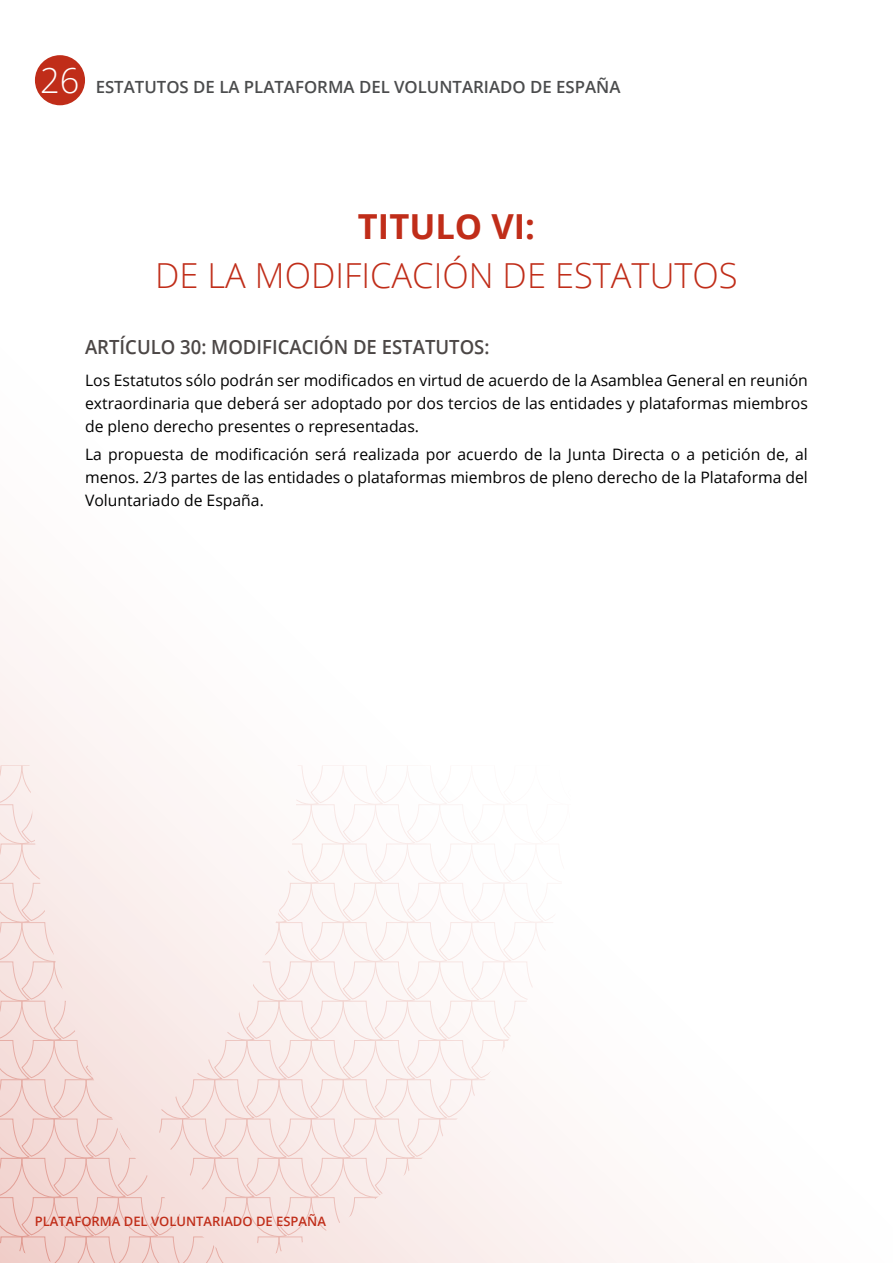
<style>
.page{position:relative;width:893px;height:1263px;background:#fff}
.page>*{position:absolute;margin:0;border:0;box-sizing:border-box;transform-origin:0 0}
.t1{font:300 34.5px "Open Sans";color:#c02d19}
.t2{font:700 34.5px "Open Sans";color:#c02d19}
.t3{font:300 34.5px "Open Sans";color:#fff}
.articulo{font:600 19.5px "Open Sans";color:#4c4746;scale:.95 1}
.t4{font:600 16.8px "Open Sans";color:#4b4c4d}
.t5{font:15.75px/23.2px "Open Sans";color:#000;text-align:justify}
.t6{font:600 13.05px "Open Sans";color:#c02d19}
</style>
<div class="page">
<div style="left:35px;top:55px;width:50px;height:50px;background:#c02d19;border-radius:50%"></div>
<svg style="left:0;top:765px;width:571px;height:498px"></svg>
<h1 class="t3" style="left:40px;top:57px;width:41px">26</h1>
<p class="t4" style="left:96px;top:76px;width:526px">ESTATUTOS DE LA PLATAFORMA DEL VOLUNTARIADO DE ESPAÑA</p>
<p class="t2" style="left:358px;top:202px;width:179px">TITULO VI:</p>
<p class="t1" style="left:155px;top:252px;width:584px">DE LA MODIFICACIÓN DE ESTATUTOS</p>
<p class="articulo" style="left:85px;top:333px;width:427px">ARTÍCULO 30: MODIFICACIÓN DE ESTATUTOS:</p>
<p class="t5" style="left:85px;top:368px;width:724px">Los Estatutos sólo podrán ser modificados en virtud de acuerdo de la Asamblea General en reunión extraordinaria que deberá ser adoptado por dos tercios de las entidades y plataformas miembros de pleno derecho presentes o representadas.</p>
<p class="t5" style="left:85px;top:442px;width:724px">La propuesta de modificación será realizada por acuerdo de la Junta Directa o a petición de, al menos. 2/3 partes de las entidades o plataformas miembros de pleno derecho de la Plataforma del Voluntariado de España.</p>
<p class="t6" style="left:35px;top:1212px;width:293px">PLATAFORMA DEL VOLUNTARIADO DE ESPAÑA</p>
</div>
